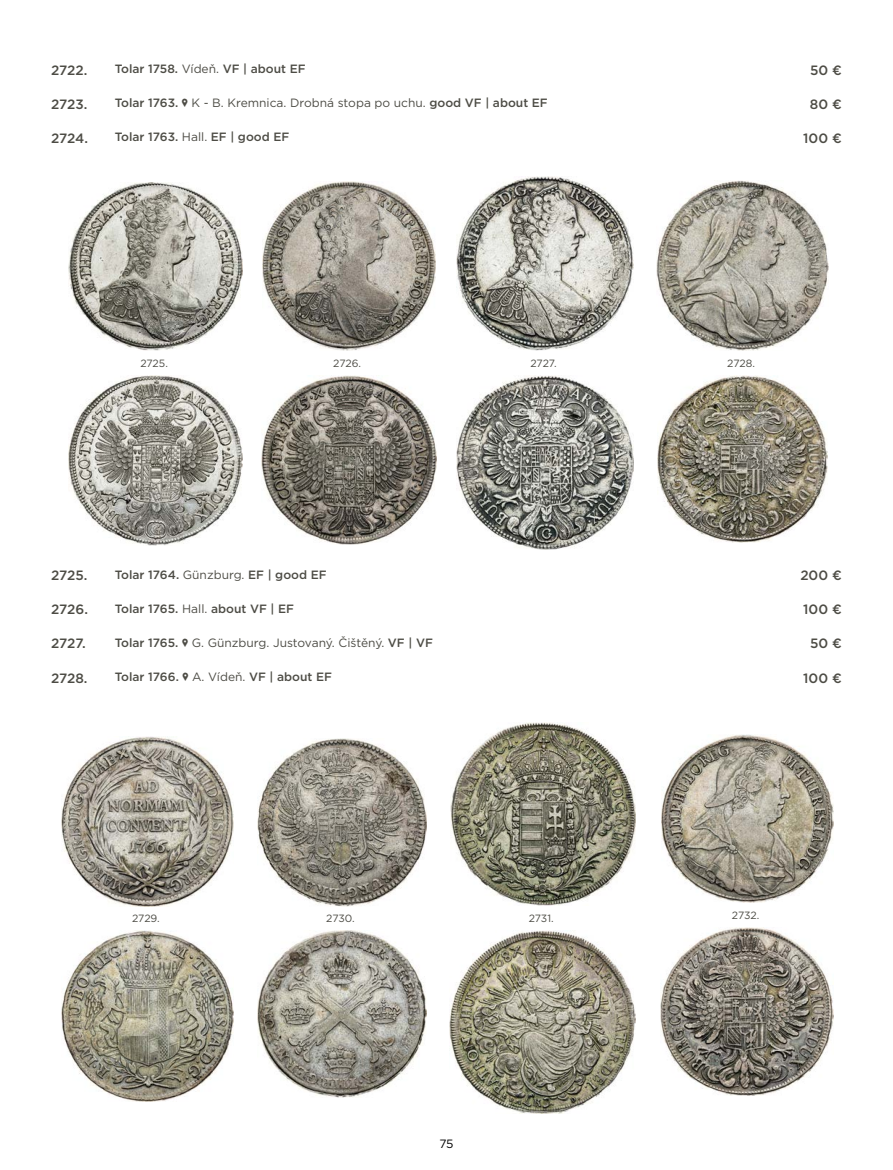
<style>
.page{position:relative;width:893px;height:1170px;background:#fff}
.page>*{position:absolute;margin:0;border:0;box-sizing:border-box;transform-origin:0 0}
.t1{font:500 13.5px "Gotham";letter-spacing:-.005em;color:#4d4c45}
.t2{font:500 12px "Gotham";color:#4d4c45}
.t3{font:12px "Gotham";color:#4d4c45}
.t4{font:12px "Gotham";color:#000}
.t5{font:10.5px "Gotham";letter-spacing:-.01em;color:#4d4c45}
.s1{font-weight:400}
.s2{font-weight:500}
</style>
<div class="page">
<img style="left:68px;top:183px;width:175px;height:168px">
<img style="left:69px;top:375px;width:174px;height:170px">
<img style="left:262px;top:181px;width:173px;height:169px">
<img style="left:261px;top:375px;width:175px;height:169px">
<img style="left:456px;top:176px;width:178px;height:174px">
<img style="left:456px;top:375px;width:178px;height:174px">
<img style="left:657px;top:180px;width:171px;height:170px">
<img style="left:657px;top:375px;width:171px;height:167px">
<img style="left:62px;top:736px;width:171px;height:169px">
<img style="left:61px;top:930px;width:173px;height:171px">
<img style="left:258px;top:738px;width:168px;height:167px">
<img style="left:258px;top:930px;width:168px;height:167px">
<img style="left:450px;top:722px;width:185px;height:183px">
<img style="left:449px;top:930px;width:187px;height:183px">
<img style="left:661px;top:734px;width:172px;height:168px">
<img style="left:661px;top:927px;width:172px;height:167px">
<p class="t1" style="left:51px;top:61px;width:38px">2722.</p>
<p class="t2" style="left:115px;top:61px;width:192px">Tolar 1758. <span class="s1">Vídeň.</span> VF | about EF</p>
<p class="t1" style="left:810px;top:61px;width:33px">50 €</p>
<p class="t1" style="left:51px;top:95px;width:38px">2723.</p>
<p class="t3" style="left:115px;top:96px;width:434px"><span class="s2">Tolar 1763.</span> Ḍ K - B. Kremnica. Drobná stopa po uchu. <span class="s2">good VF | about EF</span></p>
<p class="t1" style="left:810px;top:95px;width:34px">80 €</p>
<p class="t1" style="left:51px;top:129px;width:39px">2724.</p>
<p class="t2" style="left:115px;top:129px;width:176px">Tolar 1763. <span class="s1">Hall.</span> EF | good EF</p>
<p class="t1" style="left:803px;top:129px;width:40px">100 €</p>
<p class="t5" style="left:140px;top:357px;width:29px">2725.</p>
<p class="t5" style="left:333px;top:356px;width:29px">2726.</p>
<p class="t5" style="left:530px;top:356px;width:28px">2727.</p>
<p class="t5" style="left:727px;top:356px;width:29px">2728.</p>
<p class="t1" style="left:51px;top:566px;width:38px">2725.</p>
<p class="t2" style="left:115px;top:567px;width:213px">Tolar 1764. <span class="s1">Günzburg.</span> EF | good EF</p>
<p class="t1" style="left:800px;top:566px;width:43px">200 €</p>
<p class="t1" style="left:51px;top:600px;width:38px">2726.</p>
<p class="t2" style="left:115px;top:601px;width:181px">Tolar 1765. <span class="s1">Hall.</span> about VF | EF</p>
<p class="t1" style="left:803px;top:600px;width:40px">100 €</p>
<p class="t1" style="left:51px;top:634px;width:36px">2727.</p>
<p class="t3" style="left:115px;top:635px;width:320px"><span class="s2">Tolar 1765.</span> Ḍ G. Günzburg. Justovaný. Čištěný. <span class="s2">VF | VF</span></p>
<p class="t1" style="left:810px;top:634px;width:33px">50 €</p>
<p class="t1" style="left:51px;top:668px;width:38px">2728.</p>
<p class="t2" style="left:115px;top:669px;width:219px">Tolar 1766. <span class="s1">Ḍ A. Vídeň.</span> VF | about EF</p>
<p class="t1" style="left:803px;top:668px;width:40px">100 €</p>
<p class="t5" style="left:132px;top:912px;width:29px">2729.</p>
<p class="t5" style="left:326px;top:912px;width:30px">2730.</p>
<p class="t5" style="left:529px;top:911px;width:26px">2731.</p>
<p class="t5" style="left:732px;top:908px;width:29px">2732.</p>
<p class="t4" style="left:439px;top:1135px;width:16px">75</p>
</div>
